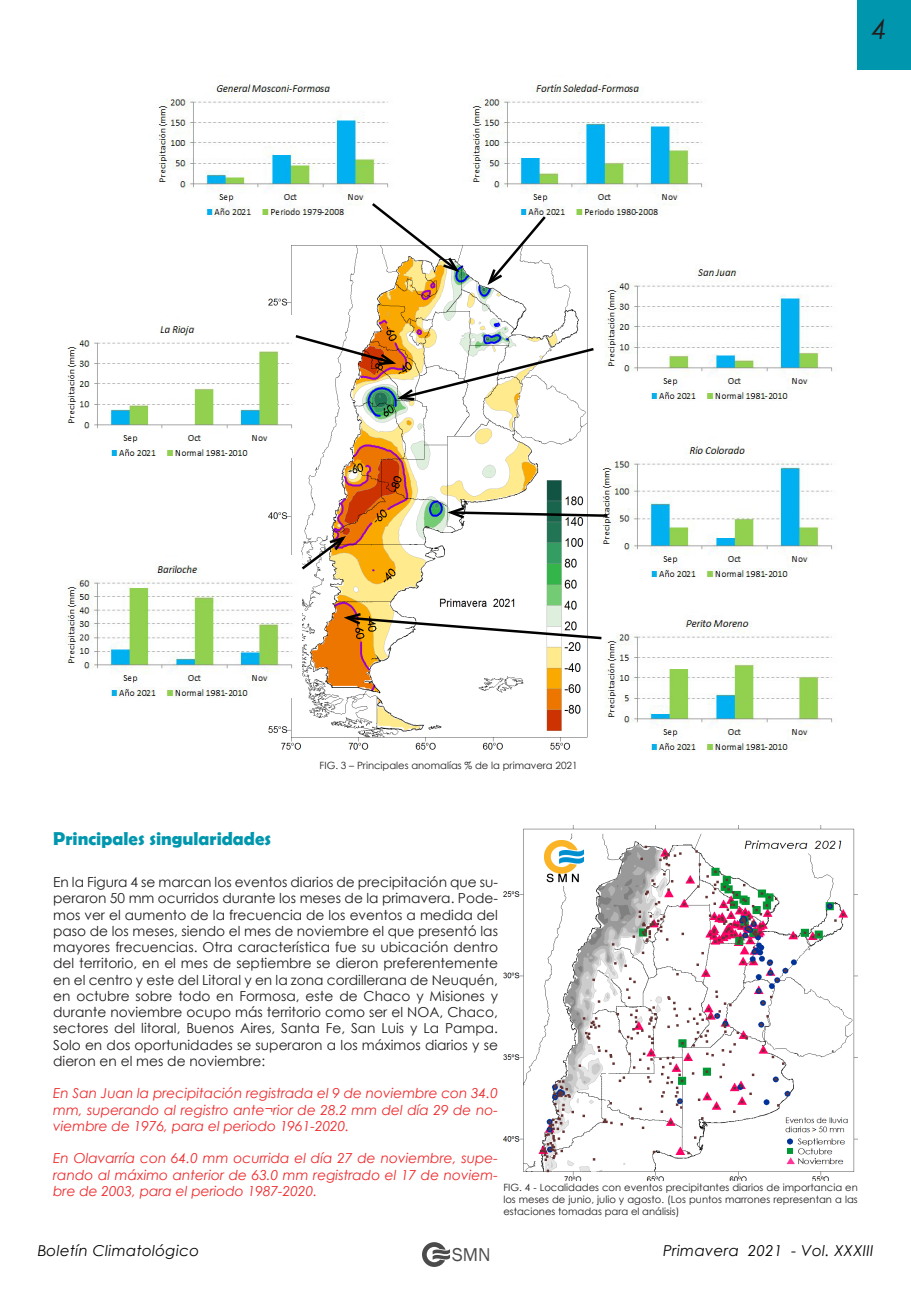
<style>
.page{position:relative;width:911px;height:1290px;background:#fff}
.page>*{position:absolute;margin:0;border:0;box-sizing:border-box;transform-origin:0 0}
.t1{font:italic 27.5px "Century Gothic";color:#231f20}
.t2{font:19.12px "Franklin Gothic";color:#4c4b4b}
.t3{font:700 18.75px "Berlin Sans FB Demi";color:#0097ae}
.t4{font:italic 15px "Century Gothic";letter-spacing:.02em;color:#040503}
.t5{font:13.75px/16.2px "Century Gothic";color:#231f20;text-align:justify}
.t6{font:italic 13.75px/16.2px "Century Gothic";color:#ee292c;text-align:justify}
.t7{font:10px/12px "Century Gothic";color:#231f20;text-align:justify}
</style>
<div class="page">
<div style="left:857px;top:0;width:54px;height:70px;background:#0097ae"></div>
<svg style="left:422px;top:1242px;width:28px;height:25px"></svg>
<img style="left:503px;top:825px;width:354px;height:355px">
<img style="left:544px;top:841px;width:39px;height:44px">
<img style="left:269px;top:245px;width:318px;height:505px">
<img style="left:157px;top:84px;width:232px;height:132px">
<img style="left:471px;top:84px;width:232px;height:132px">
<img style="left:67px;top:315px;width:234px;height:142px">
<img style="left:605px;top:269px;width:228px;height:131px">
<img style="left:601px;top:446px;width:232px;height:132px">
<img style="left:605px;top:620px;width:228px;height:131px">
<img style="left:65px;top:556px;width:236px;height:141px">
<svg style="left:299px;top:534px;width:50px;height:38px"></svg>
<svg style="left:369px;top:201px;width:93px;height:73px"></svg>
<svg style="left:444px;top:505px;width:166px;height:16px"></svg>
<svg style="left:340px;top:611px;width:262px;height:30px"></svg>
<svg style="left:293px;top:333px;width:301px;height:69px"></svg>
<svg style="left:485px;top:214px;width:63px;height:74px"></svg>
<h1 class="t1" style="left:872px;top:10px;width:17px">4</h1>
<p class="t7" style="left:319px;top:759px;width:260px">FIG. 3 – Principales anomalías % de la primavera 2021</p>
<p class="t3" style="left:53px;top:828px;width:219px">Principales singularidades</p>
<p class="t5" style="left:53px;top:874px;width:446px">En la Figura 4 se marcan los eventos diarios de precipitación que su&shy;peraron 50 mm ocurridos durante los meses de la primavera. Pode&shy;mos ver el aumento de la frecuencia de los eventos a medida del paso de los meses, siendo el mes de noviembre el que presentó las mayores frecuencias. Otra característica fue su ubicación dentro del territorio, en el mes de septiembre se dieron preferentemente en el centro y este del Litoral y en la zona cordillerana de Neuquén, en octubre sobre todo en Formosa, este de Chaco y Misiones y durante noviembre ocupo más territorio como ser el NOA, Chaco, sectores del litoral, Buenos Aires, Santa Fe, San Luis y La Pampa.<br>Solo en dos oportunidades se superaron a los máximos diarios y se dieron en el mes de noviembre:</p>
<p class="t6" style="left:53px;top:1085px;width:446px">En San Juan la precipitación registrada el 9 de noviembre con 34.0 mm, superando al registro ante¬rior de 28.2 mm del día 29 de no&shy;viembre de 1976, para el periodo 1961-2020.</p>
<p class="t6" style="left:53px;top:1150px;width:446px">En Olavarría con 64.0 mm ocurrida el día 27 de noviembre, supe&shy;rando al máximo anterior de 63.0 mm registrado el 17 de noviem&shy;bre de 2003, para el periodo 1987-2020.</p>
<p class="t7" style="left:503px;top:1181px;width:356px">FIG. 4 - Localidades con eventos precipitantes diarios de importancia en los meses de junio, julio y agosto. (Los puntos marrones representan a las estaciones tomadas para el análisis)</p>
<p class="t4" style="left:38px;top:1240px;width:163px">Boletín Climatológico</p>
<p class="t4" style="left:663px;top:1240px;width:212px">Primavera 2021 - Vol. XXXIII</p>
<h2 class="t2" style="left:452px;top:1242px;width:40px">SMN</h2>
</div>
